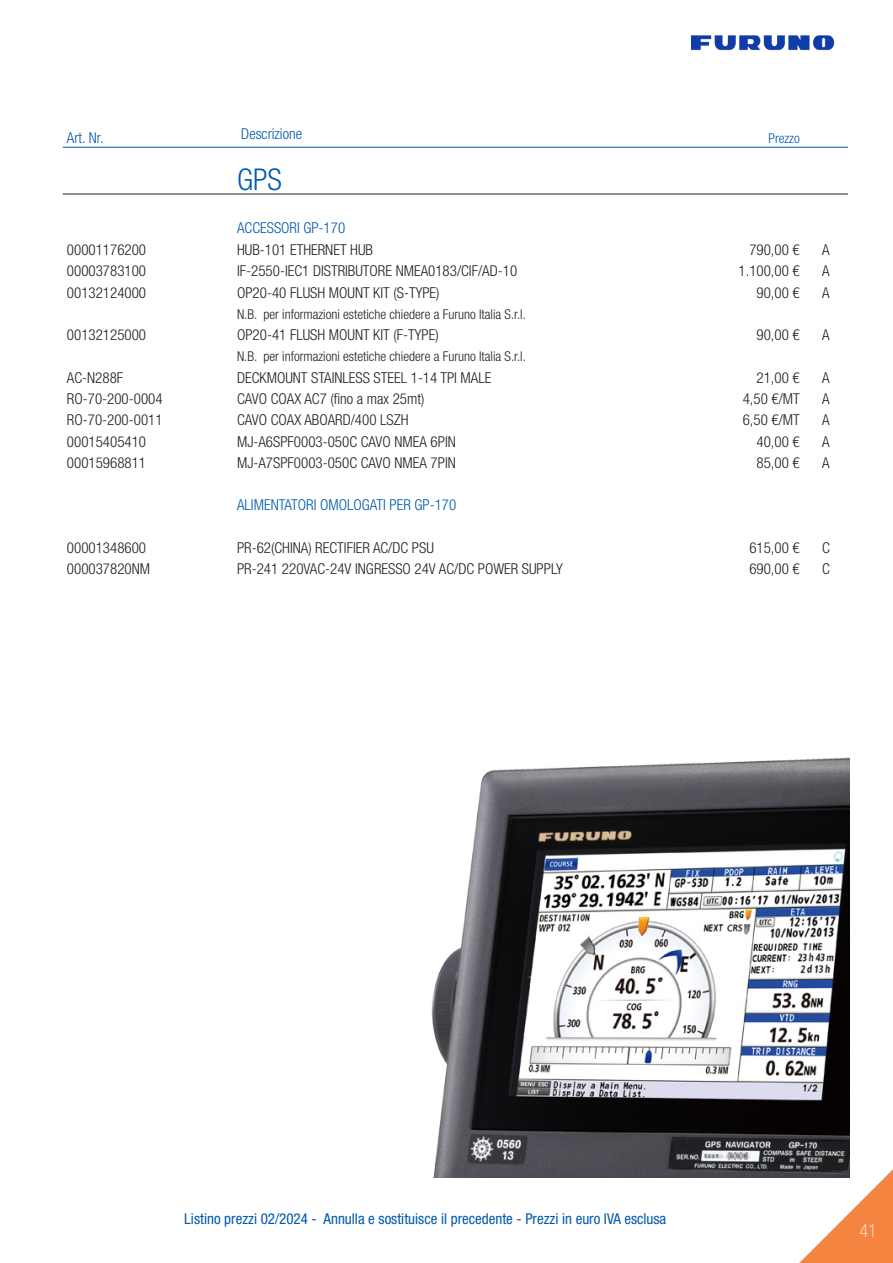
<style>
.page{position:relative;width:893px;height:1263px;background:#fff}
.page>*{position:absolute;margin:0;border:0;box-sizing:border-box;transform-origin:0 0}
.Headline{font:300 condensed 30px "Helvetica Neue LT Std";color:#015aaa}
.t1{font:100 condensed 18px "Helvetica Neue LT Std";color:#fff}
.Copytext{font:300 condensed 15px "Helvetica Neue LT Std";color:#231f20}
.Preis_exkl{font:300 condensed 15px "Helvetica Neue LT Std";color:#231f20}
.t2{font:condensed 15px "Helvetica Neue LT Std";color:#015aaa}
.Copytext-2{font:300 condensed 15px "Helvetica Neue LT Std";color:#015aaa}
.Kopfzeile{font:300 condensed 15px "Helvetica Neue LT Std";color:#015aaa}
.Copytext-3{font:300 condensed 13.5px "Helvetica Neue LT Std";color:#231f20}
.Kopfzeile-2{font:300 condensed 13.5px "Helvetica Neue LT Std";color:#015aaa}
</style>
<div class="page">
<img style="left:691px;top:35px;width:144px;height:16px">
<svg style="left:778px;top:1169px;width:115px;height:94px"></svg>
<hr style="left:63px;top:147px;width:170px;height:1px;background:#015aaa">
<hr style="left:233px;top:147px;width:411px;height:1px;background:#015aaa">
<hr style="left:644px;top:147px;width:160px;height:1px;background:#015aaa">
<hr style="left:804px;top:147px;width:44px;height:1px;background:#015aaa">
<hr style="left:63px;top:194px;width:170px;height:1px;background:#231f20">
<hr style="left:233px;top:194px;width:411px;height:1px;background:#231f20">
<hr style="left:644px;top:194px;width:160px;height:1px;background:#231f20">
<hr style="left:804px;top:194px;width:44px;height:1px;background:#231f20">
<img style="left:431px;top:757px;width:419px;height:420px">
<p class="Kopfzeile" style="left:67px;top:129px;width:38px">Art. Nr.</p>
<p class="Kopfzeile" style="left:241px;top:125px;width:62px">Descrizione</p>
<p class="Kopfzeile-2" style="left:768px;top:130px;width:33px">Prezzo</p>
<p class="Headline" style="left:237px;top:162px;width:46px">GPS</p>
<p class="Copytext-2" style="left:237px;top:219px;width:110px">ACCESSORI GP-170</p>
<p class="Copytext" style="left:67px;top:241px;width:81px">00001176200</p>
<p class="Copytext" style="left:237px;top:241px;width:138px">HUB-101 ETHERNET HUB</p>
<p class="Preis_exkl" style="left:749px;top:241px;width:52px">790,00 €</p>
<p class="Preis_exkl" style="left:822px;top:241px;width:9px">A</p>
<p class="Copytext" style="left:67px;top:262px;width:81px">00003783100</p>
<p class="Copytext" style="left:237px;top:262px;width:282px">IF-2550-IEC1 DISTRIBUTORE NMEA0183/CIF/AD-10</p>
<p class="Preis_exkl" style="left:739px;top:262px;width:63px">1.100,00 €</p>
<p class="Preis_exkl" style="left:822px;top:262px;width:9px">A</p>
<p class="Copytext" style="left:67px;top:284px;width:81px">00132124000</p>
<p class="Copytext" style="left:237px;top:284px;width:204px">OP20-40 FLUSH MOUNT KIT (S-TYPE)</p>
<p class="Copytext-3" style="left:237px;top:306px;width:290px">N.B. per informazioni estetiche chiedere a Furuno Italia S.r.l.</p>
<p class="Preis_exkl" style="left:757px;top:284px;width:45px">90,00 €</p>
<p class="Preis_exkl" style="left:822px;top:284px;width:9px">A</p>
<p class="Copytext" style="left:67px;top:326px;width:81px">00132125000</p>
<p class="Copytext" style="left:237px;top:326px;width:203px">OP20-41 FLUSH MOUNT KIT (F-TYPE)</p>
<p class="Copytext-3" style="left:237px;top:349px;width:290px">N.B. per informazioni estetiche chiedere a Furuno Italia S.r.l.</p>
<p class="Preis_exkl" style="left:757px;top:326px;width:45px">90,00 €</p>
<p class="Preis_exkl" style="left:822px;top:326px;width:9px">A</p>
<p class="Copytext" style="left:67px;top:369px;width:58px">AC-N288F</p>
<p class="Copytext" style="left:237px;top:369px;width:256px">DECKMOUNT STAINLESS STEEL 1-14 TPI MALE</p>
<p class="Preis_exkl" style="left:757px;top:369px;width:45px">21,00 €</p>
<p class="Preis_exkl" style="left:822px;top:369px;width:9px">A</p>
<p class="Copytext" style="left:67px;top:390px;width:97px">RO-70-200-0004</p>
<p class="Copytext" style="left:237px;top:390px;width:189px">CAVO COAX AC7 (fino a max 25mt)</p>
<p class="Preis_exkl" style="left:743px;top:390px;width:59px">4,50 €/MT</p>
<p class="Preis_exkl" style="left:822px;top:390px;width:9px">A</p>
<p class="Copytext" style="left:67px;top:411px;width:97px">RO-70-200-0011</p>
<p class="Copytext" style="left:237px;top:411px;width:173px">CAVO COAX ABOARD/400 LSZH</p>
<p class="Preis_exkl" style="left:743px;top:411px;width:59px">6,50 €/MT</p>
<p class="Preis_exkl" style="left:822px;top:411px;width:9px">A</p>
<p class="Copytext" style="left:67px;top:433px;width:81px">00015405410</p>
<p class="Copytext" style="left:237px;top:433px;width:220px">MJ-A6SPF0003-050C CAVO NMEA 6PIN</p>
<p class="Preis_exkl" style="left:757px;top:433px;width:45px">40,00 €</p>
<p class="Preis_exkl" style="left:822px;top:433px;width:9px">A</p>
<p class="Copytext" style="left:67px;top:454px;width:81px">00015968811</p>
<p class="Copytext" style="left:237px;top:454px;width:220px">MJ-A7SPF0003-050C CAVO NMEA 7PIN</p>
<p class="Preis_exkl" style="left:757px;top:454px;width:45px">85,00 €</p>
<p class="Preis_exkl" style="left:822px;top:454px;width:9px">A</p>
<p class="Copytext-2" style="left:237px;top:496px;width:221px">ALIMENTATORI OMOLOGATI PER GP-170</p>
<p class="Copytext" style="left:67px;top:539px;width:81px">00001348600</p>
<p class="Copytext" style="left:237px;top:539px;width:198px">PR-62(CHINA) RECTIFIER AC/DC PSU</p>
<p class="Preis_exkl" style="left:749px;top:539px;width:52px">615,00 €</p>
<p class="Preis_exkl" style="left:822px;top:539px;width:9px">C</p>
<p class="Copytext" style="left:67px;top:560px;width:85px">000037820NM</p>
<p class="Copytext" style="left:237px;top:560px;width:327px">PR-241 220VAC-24V INGRESSO 24V AC/DC POWER SUPPLY</p>
<p class="Preis_exkl" style="left:749px;top:560px;width:52px">690,00 €</p>
<p class="Preis_exkl" style="left:822px;top:560px;width:9px">C</p>
<p class="t2" style="left:184px;top:1210px;width:483px">Listino prezzi 02/2024 - Annulla e sostituisce il precedente - Prezzi in euro IVA esclusa</p>
<p class="t1" style="left:859px;top:1220px;width:19px">41</p>
</div>
